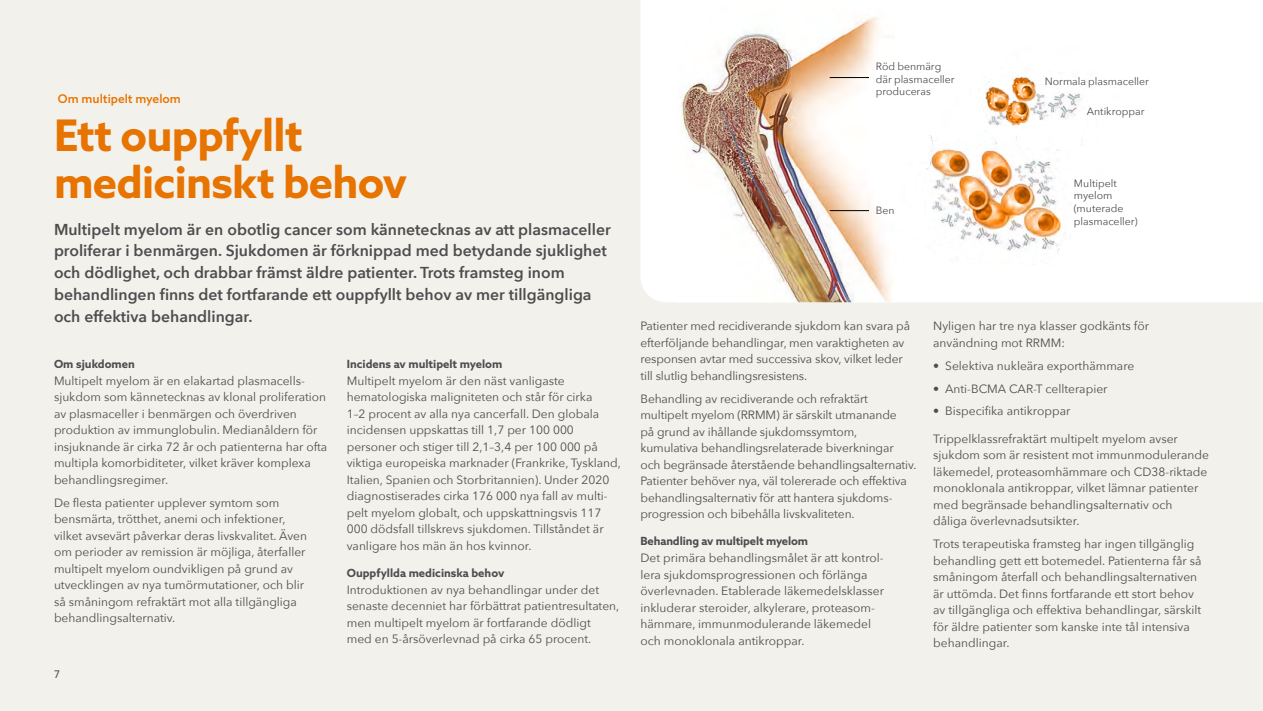
<style>
.page{position:relative;width:1263px;height:711px;background:#fff}
.page>*{position:absolute;margin:0;border:0;box-sizing:border-box;transform-origin:0 0}
.t1{font:700 43.5px/46.5px "Azo Sans";letter-spacing:-.02em;color:#e77300}
.t2{font:600 15.75px/21.8px "Avenir Next";color:#4d4d4f}
.t3{font:12px/16.5px "Avenir Next";color:#4d4d4f}
.t4{font:500 12px "Azo Sans";color:#e77300}
.t5{font:700 11.25px "Azo Sans";color:#4d4d4f}
.t6{font:10.5px/12.6px "Avenir Next";color:#4d4d4f}
.t7{font:10.5px "Azo Sans";color:#4d4d4f}
</style>
<div class="page">
<div style="left:0;top:0;width:1263px;height:710px;background:#f3f1eb"></div>
<div style="left:641px;top:0;width:622px;height:302px;background:#fff"></div>
<img style="left:676px;top:0;width:221px;height:302px">
<div style="left:888px;top:16px;width:307px;height:129px;background:#fff"></div>
<hr style="left:830px;top:77px;width:39px;height:1px;background:#000">
<img style="left:823px;top:136px;width:307px;height:129px">
<hr style="left:830px;top:210px;width:39px;height:1px;background:#000">
<p class="t4" style="left:58px;top:91px;width:124px">Om multipelt myelom</p>
<h1 class="t1" style="left:54px;top:112px;width:354px">Ett ouppfyllt medicinskt behov</h1>
<p class="t2" style="left:54px;top:218px;width:558px">Multipelt myelom är en obotlig cancer som kännetecknas av att plasmaceller proliferar i benmärgen. Sjukdomen är förknippad med betydande sjuklighet och dödlighet, och drabbar främst äldre patienter. Trots framsteg inom behandlingen finns det fortfarande ett ouppfyllt behov av mer tillgängliga och effektiva behandlingar.</p>
<p class="t5" style="left:54px;top:356px;width:82px">Om sjukdomen</p>
<p class="t3" style="left:54px;top:371px;width:275px">Multipelt myelom är en elakartad plasmacells&shy;sjukdom som kännetecknas av klonal proliferation av plasmaceller i benmärgen och överdriven produktion av immunglobulin. Medianåldern för insjuknande är cirka 72 år och patienterna har ofta multipla komorbiditeter, vilket kräver komplexa behandlingsregimer.</p>
<p class="t3" style="left:54px;top:493px;width:255px">De flesta patienter upplever symtom som bensmärta, trötthet, anemi och infektioner, vilket avsevärt påverkar deras livskvalitet. Även om perioder av remission är möjliga, återfaller multipelt myelom oundvikligen på grund av utvecklingen av nya tumörmutationer, och blir så småningom refraktärt mot alla tillgängliga behandlingsalternativ.</p>
<p class="t7" style="left:54px;top:667px;width:7px">7</p>
<p class="t5" style="left:347px;top:356px;width:157px">Incidens av multipelt myelom</p>
<p class="t3" style="left:347px;top:371px;width:276px">Multipelt myelom är den näst vanligaste hematologiska maligniteten och står för cirka<br>1–2 procent av alla nya cancerfall. Den globala incidensen uppskattas till 1,7 per 100 000 personer och stiger till 2,1–3,4 per 100 000 på viktiga europeiska marknader (Frankrike, Tyskland, Italien, Spanien och Storbritannien). Under 2020 diagnostiserades cirka 176 000 nya fall av multi&shy;pelt myelom globalt, och uppskattningsvis 117<br>000 dödsfall tillskrevs sjukdomen. Tillståndet är vanligare hos män än hos kvinnor.</p>
<p class="t5" style="left:347px;top:565px;width:159px">Ouppfyllda medicinska behov</p>
<p class="t3" style="left:347px;top:580px;width:274px">Introduktionen av nya behandlingar under det senaste decenniet har förbättrat patientresultaten, men multipelt myelom är fortfarande dödligt<br>med en 5-årsöverlevnad på cirka 65 procent.</p>
<p class="t6" style="left:876px;top:60px;width:80px">Röd benmärg där plasmaceller produceras</p>
<p class="t6" style="left:876px;top:203px;width:20px">Ben</p>
<p class="t6" style="left:1045px;top:75px;width:106px">Normala plasmaceller</p>
<p class="t6" style="left:1087px;top:105px;width:59px">Antikroppar</p>
<p class="t6" style="left:1074px;top:176px;width:65px">Multipelt myelom (muterade plasmaceller)</p>
<p class="t3" style="left:640px;top:317px;width:271px">Patienter med recidiverande sjukdom kan svara på efterföljande behandlingar, men varaktigheten av responsen avtar med successiva skov, vilket leder till slutlig behandlingsresistens.</p>
<p class="t3" style="left:640px;top:389px;width:277px">Behandling av recidiverande och refraktärt multipelt myelom (RRMM) är särskilt utmanande<br>på grund av ihållande sjukdomssymtom, kumulativa behandlingsrelaterade biverkningar och begränsade återstående behandlingsalternativ.<br>Patienter behöver nya, väl tolererade och effektiva behandlingsalternativ för att hantera sjukdoms&shy;progression och bibehålla livskvaliteten.</p>
<p class="t5" style="left:640px;top:533px;width:169px">Behandling av multipelt myelom</p>
<p class="t3" style="left:640px;top:548px;width:245px">Det primära behandlingsmålet är att kontrol&shy;lera sjukdomsprogressionen och förlänga överlevnaden. Etablerade läkemedelsklasser inkluderar steroider, alkylerare, proteasom&shy;hämmare, immunmodulerande läkemedel och monoklonala antikroppar.</p>
<p class="t3" style="left:933px;top:317px;width:217px">Nyligen har tre nya klasser godkänts för användning mot RRMM:</p>
<p class="t3" style="left:933px;top:356px;width:203px">• Selektiva nukleära exporthämmare</p>
<p class="t3" style="left:933px;top:379px;width:176px">• Anti-BCMA CAR-T cellterapier</p>
<p class="t3" style="left:933px;top:402px;width:139px">• Bispecifika antikroppar</p>
<p class="t3" style="left:933px;top:429px;width:277px">Trippelklassrefraktärt multipelt myelom avser sjukdom som är resistent mot immunmodulerande läkemedel, proteasomhämmare och CD38-riktade monoklonala antikroppar, vilket lämnar patienter med begränsade behandlingsalternativ och dåliga överlevnadsutsikter.</p>
<p class="t3" style="left:933px;top:535px;width:270px">Trots terapeutiska framsteg har ingen tillgänglig behandling gett ett botemedel. Patienterna får så småningom återfall och behandlingsalternativen är uttömda. Det finns fortfarande ett stort behov av tillgängliga och effektiva behandlingar, särskilt för äldre patienter som kanske inte tål intensiva behandlingar.</p>
</div>
